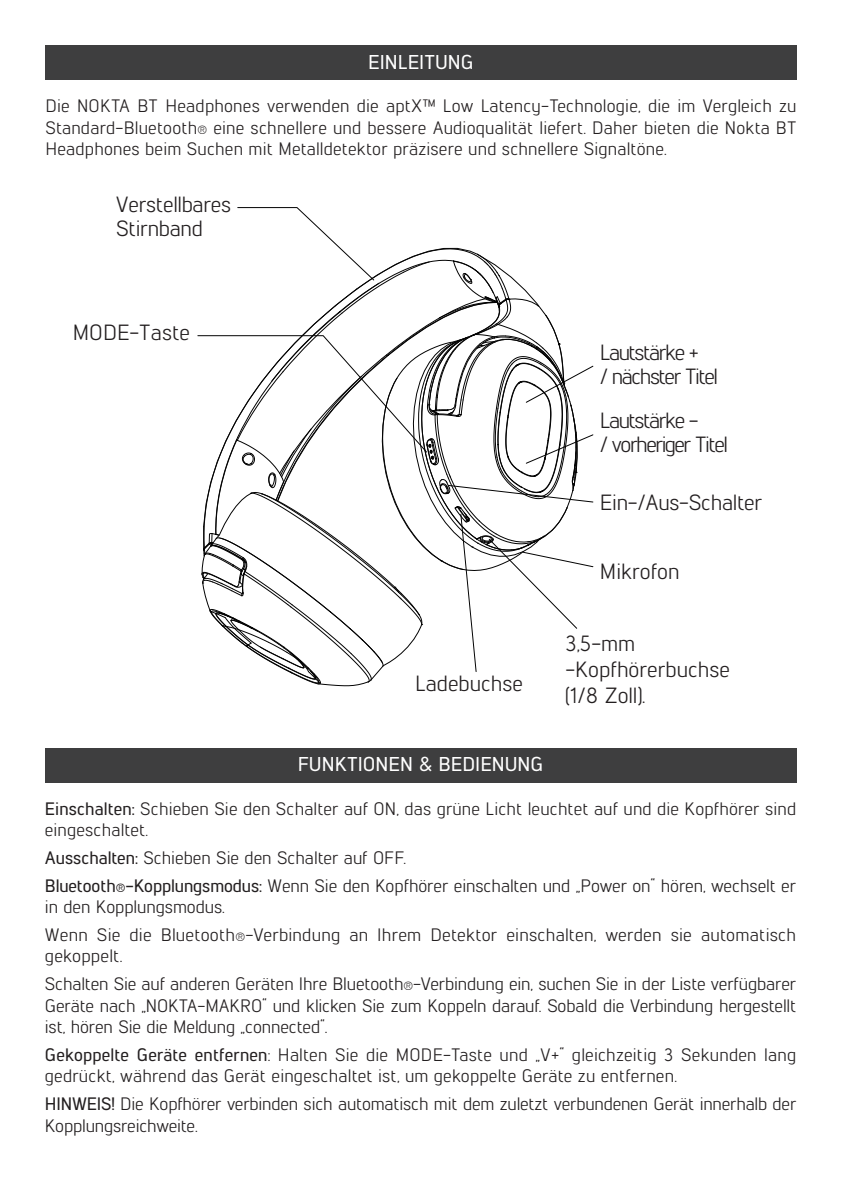
<style>
.page{position:relative;width:842px;height:1191px;background:#fff}
.page>*{position:absolute;margin:0;border:0;box-sizing:border-box;transform-origin:0 0}
.t1{font:22px/26.4px "Lintel";letter-spacing:-.015em;color:#231f20}
.t2{font:22px/24px "Lintel";letter-spacing:-.065em;color:#231f20}
.t3{font:500 20px "Lintel";color:#fff}
.t4{font:18px/21.6px "Lintel";letter-spacing:-.005em;color:#231f20}
.s1{font-size:12px}
.s2{font-weight:500}
.s3{font-weight:500;font-size:12px}
</style>
<div class="page">
<div style="left:45px;top:45px;width:752px;height:35px;background:#3e3e3f"></div>
<div style="left:45px;top:748px;width:751px;height:35px;background:#3e3e3f"></div>
<svg style="left:197px;top:207px;width:397px;height:479px"></svg>
<p class="t3" style="left:368px;top:48px;width:107px">EINLEITUNG</p>
<p class="t4" style="left:45px;top:94px;width:753px;text-align:justify">Die NOKTA BT Headphones verwenden die aptX™ Low Latency-Technologie, die im Vergleich zu Standard-Bluetooth<span class="s1">®</span> eine schnellere und bessere Audioqualität liefert. Daher bieten die Nokta BT Headphones beim Suchen mit Metalldetektor präzisere und schnellere Signaltöne.</p>
<p class="t1" style="left:116px;top:191px;width:116px;line-height:24px">Verstellbares<br>Stirnband</p>
<p class="t1" style="left:73px;top:318px;width:119px">MODE-Taste</p>
<p class="t1" style="left:415px;top:668px;width:109px">Ladebuchse</p>
<p class="t3" style="left:298px;top:750px;width:247px">FUNKTIONEN &amp; BEDIENUNG</p>
<p class="t2" style="left:600px;top:339px;width:119px">Lautstärke +<br>/ nächster Titel</p>
<p class="t2" style="left:600px;top:407px;width:129px">Lautstärke -<br>/ vorheriger Titel</p>
<p class="t1" style="left:600px;top:488px;width:164px">Ein-/Aus-Schalter</p>
<p class="t1" style="left:600px;top:557px;width:81px">Mikrofon</p>
<p class="t1" style="left:565px;top:628px;width:166px">3,5-mm -Kopfhörerbuchse (1/8 Zoll).</p>
<p class="t4" style="left:45px;top:796px;width:753px"><span class="s2">Einschalten:</span> Schieben Sie den Schalter auf ON, das grüne Licht leuchtet auf und die Kopfhörer sind eingeschaltet.</p>
<p class="t4" style="left:45px;top:843px;width:753px;line-height:27.6px"><span class="s2">Ausschalten:</span> Schieben Sie den Schalter auf OFF.<br><span class="s2">Bluetooth</span><span class="s3">®</span><span class="s2">-Kopplungsmodus:</span> Wenn Sie den Kopfhörer einschalten und „Power on“ hören, wechselt er</p>
<p class="t4" style="left:45px;top:892px;width:753px;line-height:27.6px">in den Kopplungsmodus.<br>Wenn Sie die Bluetooth<span class="s1">®</span>-Verbindung an Ihrem Detektor einschalten, werden sie automatisch</p>
<p class="t4" style="left:45px;top:941px;width:753px;line-height:27.6px">gekoppelt.<br>Schalten Sie auf anderen Geräten Ihre Bluetooth<span class="s1">®</span>-Verbindung ein, suchen Sie in der Liste verfügbarer</p>
<p class="t4" style="left:45px;top:993px;width:753px">Geräte nach „NOKTA-MAKRO“ und klicken Sie zum Koppeln darauf. Sobald die Verbindung hergestellt ist, hören Sie die Meldung „connected“.</p>
<p class="t4" style="left:45px;top:1042px;width:753px"><span class="s2">Gekoppelte Geräte entfernen</span>: Halten Sie die MODE-Taste und „V+“ gleichzeitig 3 Sekunden lang gedrückt, während das Gerät eingeschaltet ist, um gekoppelte Geräte zu entfernen.</p>
<p class="t4" style="left:45px;top:1092px;width:753px"><span class="s2">HINWEIS!</span> Die Kopfhörer verbinden sich automatisch mit dem zuletzt verbundenen Gerät innerhalb der<br>Kopplungsreichweite.</p>
</div>
